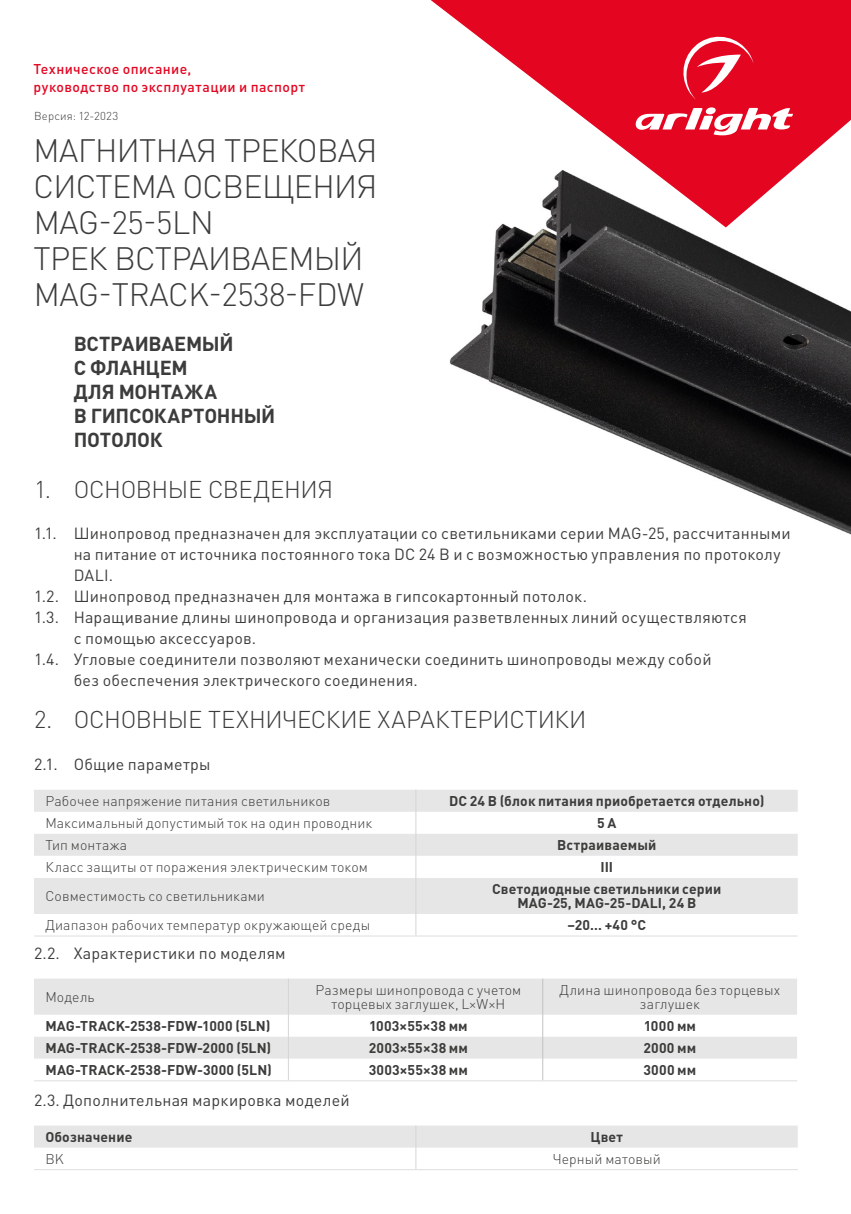
<style>
.page{position:relative;width:851px;height:1214px;background:#fff}
.page>*{position:absolute;margin:0;border:0;box-sizing:border-box;transform-origin:0 0}
.t1{font:300 32px/36px "DIN Pro";letter-spacing:-.02em;color:#3c3c3b}
.t2{font:300 24px "DIN Pro";letter-spacing:-.015em;color:#3c3c3b}
.t3{font:700 20px/24px "DIN Pro";letter-spacing:-.01em;color:#3c3c3b}
.t4{font:16px "DIN Pro";letter-spacing:.015em;color:#3c3c3b}
.t5{font:300 14px/14px "DIN Pro";letter-spacing:.01em;color:#3c3c3b;text-align:center}
.t6{font:700 14px/14px "DIN Pro";letter-spacing:.01em;color:#3c3c3b;text-align:center}
.t7{font:500 14px/18px "DIN Pro";letter-spacing:.03em;color:#e40521}
.t8{font:300 11.4px "DIN Pro";letter-spacing:.015em;color:#3c3c3b}
</style>
<div class="page">
<img style="left:449px;top:227px;width:401px;height:307px">
<div style="left:34px;top:878px;width:763px;height:35px;background:#e6e6e6"></div>
<svg style="left:34px;top:790px;width:763px;height:66px"></svg>
<hr style="left:34px;top:935px;width:382px;height:1px;background:#dedede">
<hr style="left:416px;top:935px;width:381px;height:1px;background:#dedede">
<div style="left:34px;top:978px;width:763px;height:36px;background:#e6e6e6"></div>
<hr style="left:288px;top:978px;width:1px;height:36px;background:#d5d5d5">
<hr style="left:542px;top:978px;width:1px;height:36px;background:#c4c1c1">
<svg style="left:34px;top:1014px;width:763px;height:66px"></svg>
<hr style="left:34px;top:1080px;width:254px;height:1px;background:#dedede">
<hr style="left:288px;top:1080px;width:254px;height:1px;background:#dedede">
<hr style="left:542px;top:1080px;width:255px;height:1px;background:#dedede">
<hr style="left:34px;top:1168px;width:382px;height:1px;background:#dedede">
<hr style="left:416px;top:1168px;width:381px;height:1px;background:#dedede">
<svg style="left:34px;top:1125px;width:763px;height:43px"></svg>
<svg style="left:430px;top:0;width:420px;height:227px;fill:#e40521"></svg>
<svg style="left:82px;top:789px;width:363px;height:222px;fill:#ebebeb"></svg>
<svg style="left:632px;top:107px;width:161px;height:31px"></svg>
<svg style="left:678px;top:32px;width:75px;height:67px;background:#e83047"></svg>
<p class="t7" style="left:34px;top:60px;width:273px">Техническое описание,<br>руководство по эксплуатации и паспорт</p>
<p class="t8" style="left:34px;top:108px;width:86px">Версия: 12-2023</p>
<h1 class="t1" style="left:34px;top:131px;width:345px">МАГНИТНАЯ ТРЕКОВАЯ<br>СИСТЕМА ОСВЕЩЕНИЯ<br>MAG-25-5LN<br>ТРЕК ВСТРАИВАЕМЫЙ<br>MAG-TRACK-2538-FDW</h1>
<p class="t3" style="left:74px;top:331px;width:203px">ВСТРАИВАЕМЫЙ<br>С ФЛАНЦЕМ<br>ДЛЯ МОНТАЖА<br>В ГИПСОКАРТОННЫЙ<br>ПОТОЛОК</p>
<h2 class="t2" style="left:34px;top:472px;width:300px">1. ОСНОВНЫЕ СВЕДЕНИЯ</h2>
<p class="t4" style="left:34px;top:522px;width:758px">1.1. Шинопровод предназначен для эксплуатации со светильниками серии MAG-25, рассчитанными</p>
<p class="t4" style="left:74px;top:543px;width:708px">на питание от источника постоянного тока DC 24 В и с возможностью управления по протоколу</p>
<p class="t4" style="left:74px;top:564px;width:41px">DALI.</p>
<p class="t4" style="left:34px;top:585px;width:554px">1.2. Шинопровод предназначен для монтажа в гипсокартонный потолок.</p>
<p class="t4" style="left:34px;top:606px;width:714px">1.3. Наращивание длины шинопровода и организация разветвленных линий осуществляются</p>
<p class="t4" style="left:74px;top:627px;width:184px">с помощью аксессуаров.</p>
<p class="t4" style="left:34px;top:648px;width:679px">1.4. Угловые соединители позволяют механически соединить шинопроводы между собой</p>
<p class="t4" style="left:74px;top:669px;width:345px">без обеспечения электрического соединения.</p>
<h2 class="t2" style="left:34px;top:703px;width:554px">2. ОСНОВНЫЕ ТЕХНИЧЕСКИЕ ХАРАКТЕРИСТИКИ</h2>
<p class="t4" style="left:34px;top:753px;width:178px">2.1. Общие параметры</p>
<p class="t5" style="left:45px;top:793px;width:286px">Рабочее напряжение питания светильников</p>
<p class="t6" style="left:449px;top:793px;width:317px">DC 24 В (блок питания приобретается отдельно)</p>
<p class="t5" style="left:45px;top:815px;width:328px">Максимальный допустимый ток на один проводник</p>
<p class="t6" style="left:597px;top:815px;width:21px">5 А</p>
<p class="t5" style="left:45px;top:837px;width:83px">Тип монтажа</p>
<p class="t6" style="left:557px;top:837px;width:101px">Встраиваемый</p>
<p class="t5" style="left:45px;top:859px;width:324px">Класс защиты от поражения электрическим током</p>
<p class="t6" style="left:600px;top:859px;width:14px">III</p>
<p class="t5" style="left:45px;top:888px;width:221px">Совместимость со светильниками</p>
<p class="t6" style="left:492px;top:881px;width:231px">Светодиодные светильники серии<br>MAG-25, MAG-25-DALI, 24 В</p>
<p class="t5" style="left:45px;top:917px;width:326px">Диапазон рабочих температур окружающей среды</p>
<p class="t6" style="left:567px;top:917px;width:80px">–20… +40 °С</p>
<p class="t4" style="left:34px;top:942px;width:253px">2.2. Характеристики по моделям</p>
<p class="t5" style="left:45px;top:989px;width:51px">Модель</p>
<p class="t5" style="left:315px;top:982px;width:207px">Размеры шинопровода с учетом торцевых заглушек, L×W×H</p>
<p class="t5" style="left:559px;top:982px;width:222px">Длина шинопровода без торцевых заглушек</p>
<p class="t6" style="left:45px;top:1018px;width:226px">MAG-TRACK-2538-FDW-1000 (5LN)</p>
<p class="t6" style="left:369px;top:1018px;width:100px">1003×55×38 мм</p>
<p class="t6" style="left:643px;top:1018px;width:54px">1000 мм</p>
<p class="t6" style="left:45px;top:1040px;width:227px">MAG-TRACK-2538-FDW-2000 (5LN)</p>
<p class="t6" style="left:369px;top:1040px;width:101px">2003×55×38 мм</p>
<p class="t6" style="left:643px;top:1040px;width:54px">2000 мм</p>
<p class="t6" style="left:45px;top:1062px;width:228px">MAG-TRACK-2538-FDW-3000 (5LN)</p>
<p class="t6" style="left:369px;top:1062px;width:101px">3003×55×38 мм</p>
<p class="t6" style="left:643px;top:1062px;width:54px">3000 мм</p>
<p class="t4" style="left:34px;top:1089px;width:317px">2.3. Дополнительная маркировка моделей</p>
<p class="t6" style="left:45px;top:1129px;width:89px">Обозначение</p>
<p class="t6" style="left:590px;top:1129px;width:34px">Цвет</p>
<p class="t5" style="left:45px;top:1151px;width:20px">BK</p>
<p class="t5" style="left:552px;top:1151px;width:110px">Черный матовый</p>
</div>
